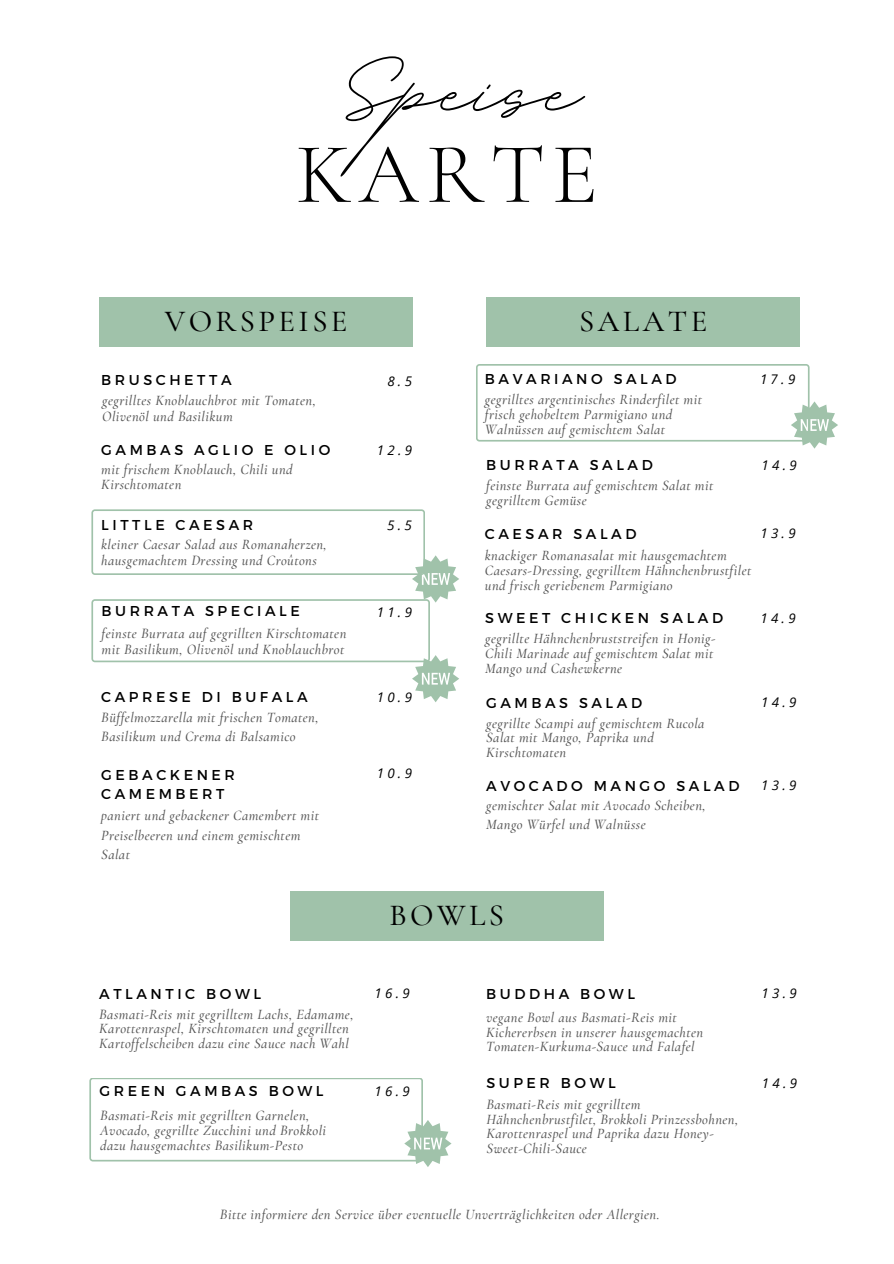
<style>
.page{position:relative;width:894px;height:1264px;background:#fff}
.page>*{position:absolute;margin:0;border:0;box-sizing:border-box;transform-origin:0 0}
.t1{font:162.45px "BD Script";color:#000}
.t2{font:300 86.55px "Cormorant Garamond";letter-spacing:.08em;color:#000}
.t3{font:500 30.6px "Cormorant Garamond";letter-spacing:.11em;color:#000}
.t4{font:italic 500 14.25px/14.7px "Cormorant Garamond";letter-spacing:.03em;color:#545454}
.t5{font:14.25px/19.2px "Montserrat";letter-spacing:.25em;color:#000}
.t6{font:italic 13.35px "Open Sans";letter-spacing:.25em;color:#000}
</style>
<div class="page">
<div style="left:99px;top:297px;width:314px;height:49px;background:#a0c2aa"></div>
<div style="left:486px;top:297px;width:313px;height:49px;background:#a0c2aa"></div>
<svg style="left:476px;top:364px;width:361px;height:84px"></svg>
<div style="left:290px;top:891px;width:313px;height:49px;background:#a0c2aa"></div>
<svg style="left:89px;top:1078px;width:362px;height:89px"></svg>
<svg style="left:91px;top:509px;width:368px;height:193px"></svg>
<h4 class="t1" style="left:340px;top:-18px;width:241px">Speise</h4>
<h4 class="t2" style="left:295px;top:122px;width:304px">KARTE</h4>
<p class="t3" style="left:165px;top:302px;width:184px">VORSPEISE</p>
<p class="t5" style="left:101px;top:370px;width:132px">BRUSCHETTA</p>
<h4 class="t6" style="left:387px;top:372px;width:26px">8.5</h4>
<p class="t4" style="left:102px;top:393px;width:215px;line-height:15.8px">gegrilltes Knoblauchbrot mit Tomaten,<br>Olivenöl und Basilikum</p>
<h4 class="t5" style="left:101px;top:439px;width:230px">GAMBAS AGLIO E OLIO</h4>
<h4 class="t4" style="left:101px;top:462px;width:193px">mit frischem Knoblauch, Chili und<br>Kirschtomaten</h4>
<p class="t6" style="left:376px;top:440px;width:37px">12.9</p>
<h1 class="t5" style="left:101px;top:514px;width:153px">LITTLE CAESAR</h1>
<h2 class="t4" style="left:101px;top:537px;width:227px;line-height:15.8px">kleiner Caesar Salad aus Romanaherzen, hausgemachtem Dressing und Croûtons</h2>
<h4 class="t5" style="left:102px;top:600px;width:200px">BURRATA SPECIALE</h4>
<h4 class="t6" style="left:376px;top:603px;width:37px">11.9</h4>
<p class="t4" style="left:102px;top:625px;width:246px;line-height:15.8px">feinste Burrata auf gegrillten Kirschtomaten mit Basilikum, Olivenöl und Knoblauchbrot</p>
<h4 class="t5" style="left:101px;top:687px;width:208px">CAPRESE DI BUFALA</h4>
<h4 class="t4" style="left:101px;top:707px;width:219px;line-height:19.2px">Büffelmozzarella mit frischen Tomaten,<br>Basilikum und Crema di Balsamico</h4>
<h4 class="t5" style="left:101px;top:764px;width:135px">GEBACKENER<br>CAMEMBERT</h4>
<p class="t4" style="left:101px;top:806px;width:219px;line-height:19.2px">paniert und gebackener Camembert mit<br>Preiselbeeren und einem gemischtem<br>Salat</p>
<p class="t6" style="left:376px;top:688px;width:37px">10.9</p>
<p class="t6" style="left:376px;top:763px;width:37px">10.9</p>
<h4 class="t3" style="left:579px;top:302px;width:129px">SALATE</h4>
<h4 class="t5" style="left:485px;top:368px;width:193px">BAVARIANO SALAD</h4>
<p class="t4" style="left:485px;top:392px;width:218px">gegrilltes argentinisches Rinderfilet mit frisch gehobeltem Parmigiano und<br>Walnüssen auf gemischtem Salat</p>
<h4 class="t5" style="left:486px;top:455px;width:168px">BURRATA SALAD</h4>
<p class="t4" style="left:486px;top:478px;width:228px">feinste Burrata auf gemischtem Salat mit gegrilltem Gemüse</p>
<h4 class="t5" style="left:485px;top:524px;width:153px">CAESAR SALAD</h4>
<p class="t4" style="left:485px;top:548px;width:268px">knackiger Romanasalat mit hausgemachtem<br>Caesars-Dressing, gegrilltem Hähnchenbrustfilet und frisch geriebenem Parmigiano</p>
<h4 class="t5" style="left:485px;top:608px;width:239px">SWEET CHICKEN SALAD</h4>
<h4 class="t4" style="left:485px;top:631px;width:231px">gegrillte Hähnchenbruststreifen in Honig-<br>Chili Marinade auf gemischtem Salat mit<br>Mango und Cashewkerne</h4>
<p class="t5" style="left:486px;top:692px;width:157px">GAMBAS SALAD</p>
<h4 class="t4" style="left:486px;top:715px;width:220px">gegrillte Scampi auf gemischtem Rucola<br>Salat mit Mango, Paprika und<br>Kirschtomaten</h4>
<h4 class="t5" style="left:486px;top:775px;width:255px">AVOCADO MANGO SALAD</h4>
<h4 class="t4" style="left:486px;top:795px;width:221px;line-height:19.2px">gemischter Salat mit Avocado Scheiben,<br>Mango Würfel und Walnüsse</h4>
<h4 class="t6" style="left:759px;top:369px;width:37px">17.9</h4>
<h4 class="t6" style="left:761px;top:456px;width:37px">14.9</h4>
<h3 class="t6" style="left:760px;top:523px;width:37px">13.9</h3>
<p class="t6" style="left:760px;top:609px;width:37px">14.9</p>
<h4 class="t6" style="left:761px;top:693px;width:37px">14.9</h4>
<p class="t6" style="left:761px;top:776px;width:37px">13.9</p>
<h4 class="t3" style="left:389px;top:896px;width:116px">BOWLS</h4>
<p class="t5" style="left:99px;top:983px;width:163px">ATLANTIC BOWL</p>
<h4 class="t4" style="left:99px;top:1006px;width:256px">Basmati-Reis mit gegrilltem Lachs, Edamame,<br>Karottenraspel, Kirschtomaten und gegrillten<br>Kartoffelscheiben dazu eine Sauce nach Wahl</h4>
<h4 class="t6" style="left:374px;top:984px;width:37px">16.9</h4>
<p class="t5" style="left:99px;top:1080px;width:225px">GREEN GAMBAS BOWL</p>
<h3 class="t6" style="left:374px;top:1081px;width:37px">16.9</h3>
<h4 class="t4" style="left:100px;top:1108px;width:227px">Basmati-Reis mit gegrillten Garnelen,<br>Avocado, gegrillte Zucchini und Brokkoli dazu hausgemachtes Basilikum-Pesto</h4>
<h4 class="t5" style="left:486px;top:983px;width:150px">BUDDHA BOWL</h4>
<p class="t4" style="left:486px;top:1010px;width:218px">vegane Bowl aus Basmati-Reis mit<br>Kichererbsen in unserer hausgemachten<br>Tomaten-Kurkuma-Sauce und Falafel</p>
<h4 class="t5" style="left:486px;top:1072px;width:131px">SUPER BOWL</h4>
<p class="t4" style="left:486px;top:1097px;width:253px">Basmati-Reis mit gegrilltem Hähnchenbrustfilet, Brokkoli Prinzessbohnen, Karottenraspel und Paprika dazu Honey-Sweet-Chili-Sauce</p>
<h4 class="t4" style="left:220px;top:1206px;width:441px">Bitte informiere den Service über eventuelle Unverträglichkeiten oder Allergien.</h4>
<h4 class="t6" style="left:761px;top:983px;width:37px">13.9</h4>
<p class="t6" style="left:761px;top:1073px;width:37px">14.9</p>
</div>
